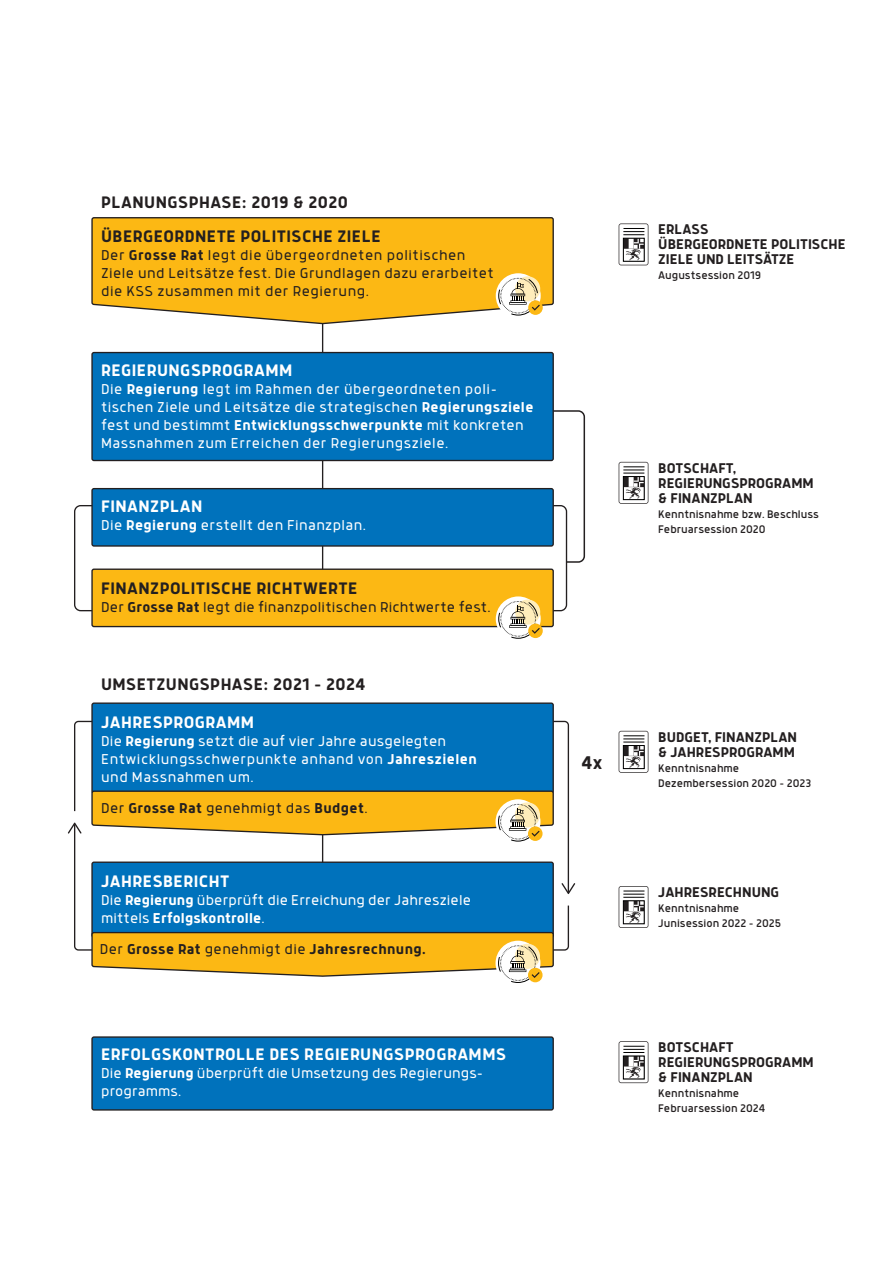
<style>
.page{position:relative;width:893px;height:1263px;background:#fff}
.page>*{position:absolute;margin:0;border:0;box-sizing:border-box;transform-origin:0 0}
.t1{font:700 20.25px "Anteb";color:#231f20}
.t2{font:700 18.3px "Anteb";letter-spacing:.025em;color:#231f20}
.t3{font:700 18.3px "Anteb";letter-spacing:.025em;color:#fff}
.t4{font:300 15.75px/18px "Anteb";letter-spacing:.025em;color:#fff}
.t5{font:300 15.75px/18px "Anteb";letter-spacing:.025em;color:#231f20}
.t6{font:300 15.75px/18px "Anteb";letter-spacing:.005em;color:#fff}
.t7{font:700 15.75px "Anteb";letter-spacing:.025em;color:#231f20}
.t8{font:700 15.6px/15px "Anteb";color:#231f20}
.t9{font:12.15px/15px "Anteb";color:#231f20}
.s1{font-weight:700}
.s2{font-weight:300}
</style>
<div class="page">
<svg style="left:548px;top:410px;width:38px;height:153px"></svg>
<hr style="left:322px;top:315px;width:1px;height:281px;background:#231f20">
<div style="left:92px;top:218px;width:461px;height:86px;background:#fcb814;border-radius:2px"></div>
<div style="left:91px;top:217px;width:463px;height:88px;border:1px solid #231f20;border-radius:2px"></div>
<svg style="left:74px;top:720px;width:496px;height:103px"></svg>
<svg style="left:570px;top:883px;width:5px;height:9px"></svg>
<svg style="left:74px;top:823px;width:496px;height:128px"></svg>
<svg style="left:68px;top:822px;width:13px;height:12px"></svg>
<div style="left:92px;top:353px;width:461px;height:107px;background:#0072bc;border-radius:2px"></div>
<div style="left:91px;top:352px;width:463px;height:109px;border:1px solid #231f20;border-radius:2px"></div>
<div style="left:92px;top:569px;width:461px;height:57px;background:#fcb814;border-radius:2px"></div>
<div style="left:91px;top:568px;width:463px;height:59px;border:1px solid #231f20;border-radius:2px"></div>
<svg style="left:619px;top:223px;width:29px;height:42px"></svg>
<svg style="left:619px;top:462px;width:29px;height:42px"></svg>
<svg style="left:619px;top:731px;width:29px;height:42px"></svg>
<div style="left:92px;top:703px;width:461px;height:90px;background:#0072bc;border-radius:2px"></div>
<div style="left:91px;top:702px;width:463px;height:92px;border:1px solid #231f20;border-radius:2px"></div>
<div style="left:92px;top:1037px;width:461px;height:73px;background:#0072bc;border-radius:2px"></div>
<div style="left:91px;top:1036px;width:463px;height:74px;border:1px solid #231f20;border-radius:2px"></div>
<div style="left:92px;top:862px;width:461px;height:75px;background:#0072bc;border-radius:2px"></div>
<div style="left:91px;top:861px;width:463px;height:77px;border:1px solid #231f20;border-radius:2px"></div>
<svg style="left:619px;top:886px;width:29px;height:42px"></svg>
<svg style="left:619px;top:1041px;width:29px;height:42px"></svg>
<div style="left:92px;top:489px;width:461px;height:57px;background:#0072bc;border-radius:2px"></div>
<div style="left:91px;top:488px;width:463px;height:59px;border:1px solid #231f20;border-radius:2px"></div>
<svg style="left:496px;top:273px;width:45px;height:45px"></svg>
<svg style="left:515px;top:276px;width:25px;height:25px"></svg>
<hr style="left:509px;top:302px;width:18px;height:3px;background:#000">
<div style="left:501px;top:278px;width:35px;height:35px;border:1px dashed #000;border-radius:50%"></div>
<svg style="left:498px;top:289px;width:3px;height:16px"></svg>
<div style="left:528px;top:300px;width:15px;height:15px;background:#fcb814;border-radius:50%"></div>
<svg style="left:510px;top:279px;width:30px;height:36px"></svg>
<svg style="left:496px;top:596px;width:45px;height:45px"></svg>
<svg style="left:515px;top:599px;width:25px;height:26px"></svg>
<hr style="left:509px;top:625px;width:18px;height:3px;background:#000">
<div style="left:501px;top:601px;width:35px;height:35px;border:1px dashed #000;border-radius:50%"></div>
<svg style="left:498px;top:612px;width:3px;height:16px"></svg>
<svg style="left:528px;top:623px;width:15px;height:15px"></svg>
<svg style="left:510px;top:602px;width:30px;height:37px"></svg>
<div style="left:92px;top:791px;width:461px;height:34px;background:#fcb814;border-radius:2px"></div>
<div style="left:91px;top:790px;width:463px;height:36px;border:1px solid #231f20;border-radius:2px"></div>
<div style="left:496px;top:799px;width:44px;height:45px;background:#fff;border-radius:50%"></div>
<svg style="left:515px;top:802px;width:25px;height:25px"></svg>
<hr style="left:509px;top:828px;width:17px;height:3px;background:#000">
<div style="left:500px;top:804px;width:35px;height:35px;border:1px dashed #000;border-radius:50%"></div>
<svg style="left:498px;top:815px;width:3px;height:16px"></svg>
<svg style="left:528px;top:826px;width:15px;height:15px"></svg>
<svg style="left:510px;top:805px;width:30px;height:36px"></svg>
<div style="left:92px;top:932px;width:461px;height:34px;background:#fcb814;border-radius:2px"></div>
<div style="left:91px;top:932px;width:463px;height:35px;border:1px solid #231f20;border-radius:2px"></div>
<div style="left:496px;top:941px;width:44px;height:45px;background:#fff;border-radius:50%"></div>
<div style="left:515px;top:944px;width:25px;height:25px;background:#feedbb;border-radius:50%"></div>
<hr style="left:509px;top:969px;width:17px;height:3px;background:#000">
<div style="left:500px;top:945px;width:35px;height:36px;border:1px dashed #000;border-radius:50%"></div>
<svg style="left:498px;top:957px;width:3px;height:15px"></svg>
<svg style="left:528px;top:968px;width:15px;height:14px"></svg>
<svg style="left:510px;top:946px;width:30px;height:37px"></svg>
<p class="t2" style="left:101px;top:191px;width:248px">PLANUNGSPHASE: 2019 &amp; 2020</p>
<p class="t2" style="left:101px;top:225px;width:281px">ÜBERGEORDNETE POLITISCHE ZIELE</p>
<p class="t5" style="left:101px;top:246px;width:394px">Der <span class="s1">Grosse Rat</span> legt die übergeordneten politischen<br>Ziele und Leitsätze fest. Die Grundlagen dazu erarbeitet die KSS zusammen mit der Regierung.</p>
<p class="t3" style="left:101px;top:359px;width:193px">REGIERUNGSPROGRAMM</p>
<p class="t4" style="left:101px;top:380px;width:434px">Die <span class="s1">Regierung</span> legt im Rahmen der übergeordneten poli&shy;tischen Ziele und Leitsätze die strategischen <span class="s1">Regierungsziele </span>fest und bestimmt <span class="s1">Entwicklungsschwerpunkte</span> mit konkreten Massnahmen zum Erreichen der Regierungsziele.</p>
<p class="t3" style="left:101px;top:495px;width:103px">FINANZPLAN</p>
<p class="t4" style="left:101px;top:516px;width:266px">Die <span class="s1">Regierung</span> erstellt den Finanzplan.</p>
<p class="t2" style="left:101px;top:577px;width:258px">FINANZPOLITISCHE RICHTWERTE</p>
<p class="t5" style="left:101px;top:598px;width:391px">Der <span class="s1">Grosse Rat</span> legt die finanzpolitischen Richtwerte fest.</p>
<p class="t2" style="left:101px;top:673px;width:266px">UMSETZUNGSPHASE: 2021 – 2024</p>
<p class="t3" style="left:101px;top:710px;width:154px">JAHRESPROGRAMM</p>
<p class="t4" style="left:101px;top:731px;width:377px">Die <span class="s1">Regierung</span> setzt die auf vier Jahre ausgelegten<br>Entwicklungsschwerpunkte anhand von <span class="s1">Jahreszielen </span>und Massnahmen um.</p>
<p class="t5" style="left:101px;top:799px;width:268px">Der <span class="s1">Grosse Rat</span> genehmigt das <span class="s1">Budget</span>.</p>
<p class="t3" style="left:101px;top:869px;width:130px">JAHRESBERICHT</p>
<p class="t6" style="left:101px;top:890px;width:371px">Die <span class="s1">Regierung</span> überprüft die Erreichung der Jahresziele mittels <span class="s1">Erfolgskontrolle</span>.</p>
<p class="t7" style="left:100px;top:940px;width:327px"><span class="s2">Der</span> Grosse Rat <span class="s2">genehmigt die</span> Jahresrechnung.</p>
<p class="t3" style="left:101px;top:1042px;width:406px">ERFOLGSKONTROLLE DES REGIERUNGSPROGRAMMS</p>
<p class="t6" style="left:101px;top:1063px;width:384px">Die <span class="s1">Regierung</span> überprüft die Umsetzung des Regierungs&shy;programms.</p>
<p class="t1" style="left:581px;top:750px;width:23px">4x</p>
<p class="t8" style="left:658px;top:221px;width:189px">ERLASS<br>ÜBERGEORDNETE POLITISCHE<br>ZIELE UND LEITSÄTZE</p>
<p class="t9" style="left:658px;top:267px;width:104px">Augustsession 2019</p>
<p class="t8" style="left:658px;top:459px;width:157px">BOTSCHAFT,<br>REGIERUNGSPROGRAMM &amp; FINANZPLAN</p>
<p class="t9" style="left:658px;top:506px;width:162px">Kenntnisnahme bzw. Beschluss<br>Februarsession 2020</p>
<p class="t8" style="left:658px;top:728px;width:140px">BUDGET, FINANZPLAN &amp; JAHRESPROGRAMM</p>
<p class="t9" style="left:658px;top:760px;width:154px">Kenntnisnahme<br>Dezembersession 2020 – 2023</p>
<p class="t8" style="left:658px;top:884px;width:122px">JAHRESRECHNUNG</p>
<p class="t9" style="left:658px;top:900px;width:124px">Kenntnisnahme<br>Junisession 2022 – 2025</p>
<p class="t8" style="left:658px;top:1039px;width:157px">BOTSCHAFT<br>REGIERUNGSPROGRAMM &amp; FINANZPLAN</p>
<p class="t9" style="left:658px;top:1085px;width:109px">Kenntnisnahme<br>Februarsession 2024</p>
</div>
